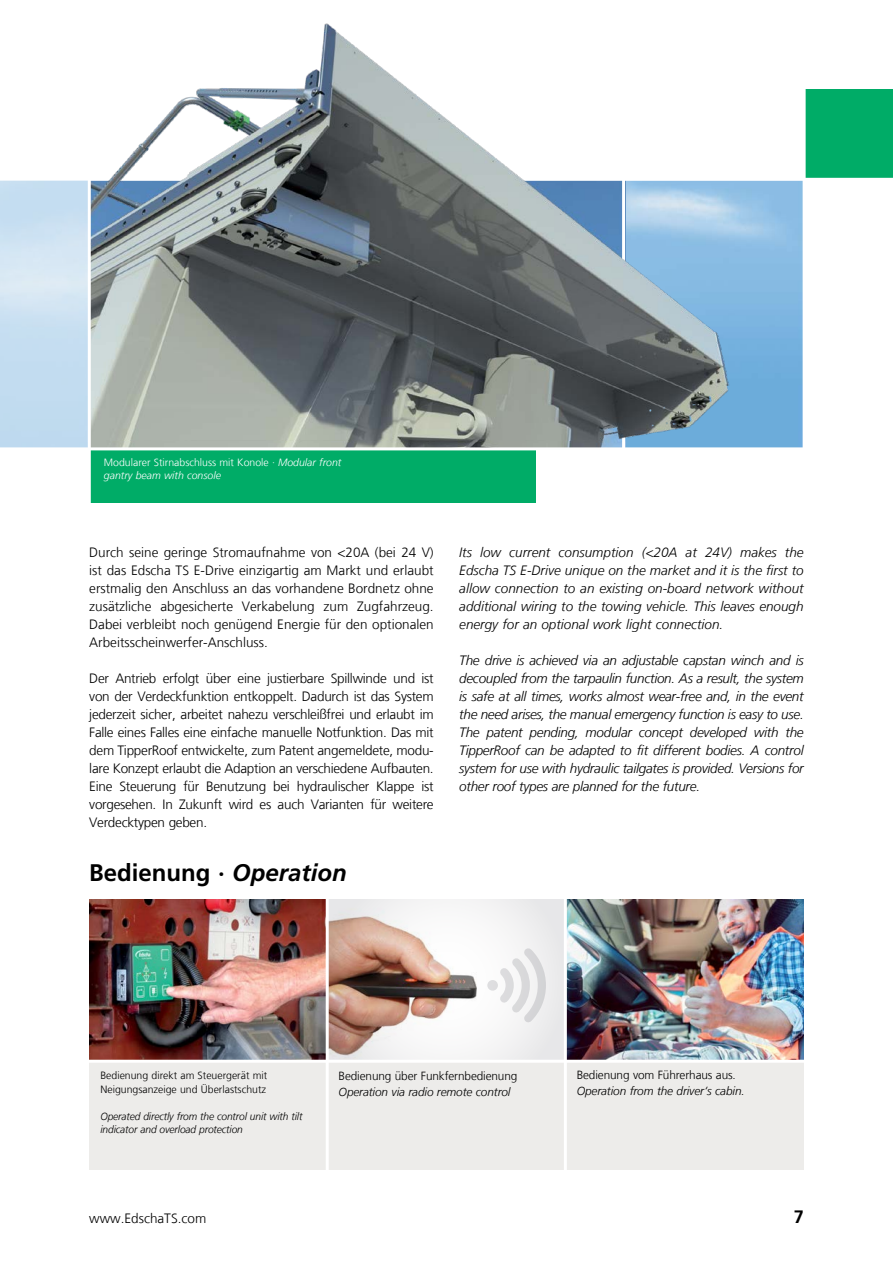
<style>
.page{position:relative;width:893px;height:1263px;background:#fff}
.page>*{position:absolute;margin:0;border:0;box-sizing:border-box;transform-origin:0 0}
.t1{font:700 24px "Frutiger LT Com";color:#000}
.t2{font:700 18px "Frutiger LT Com";color:#000}
.t3{font:300 13.5px/18px "Frutiger LT Com";color:#000;text-align:justify}
.t4{font:italic 300 13.5px/18px "Frutiger LT Com";letter-spacing:-.01em;color:#000;text-align:justify}
.t5{font:italic 300 11.85px "Frutiger LT Com";letter-spacing:-.01em;color:#000}
.t6{font:300 11.85px "Frutiger LT Com";letter-spacing:-.01em;color:#000}
.t7{font:italic 300 10.5px/13.5px "Frutiger LT Com";letter-spacing:-.01em;color:#000}
.t8{font:300 10.5px/13.5px "Frutiger LT Com";color:#fff}
.t9{font:300 10.5px/13.5px "Frutiger LT Com";color:#000}
.s1{font-style:italic}
</style>
<div class="page">
<div style="left:89px;top:1025px;width:715px;height:144px;background:#edecea"></div>
<img style="left:91px;top:181px;width:712px;height:266px">
<img style="left:89px;top:899px;width:715px;height:161px">
<div style="left:804px;top:89px;width:89px;height:90px;background:#00ac67"></div>
<div style="left:89px;top:449px;width:447px;height:54px;background:#00ac67"></div>
<svg style="left:329px;top:899px;width:235px;height:161px"></svg>
<svg style="left:0;top:181px;width:88px;height:266px;background:#c9dff1"></svg>
<svg style="left:493px;top:947px;width:54px;height:77px"></svg>
<div style="left:487px;top:980px;width:11px;height:11px;background:#dedee0;border-radius:50%"></div>
<hr style="left:803px;top:60px;width:3px;height:471px;background:#fff">
<hr style="left:88px;top:84px;width:3px;height:426px;background:#fff">
<hr style="left:0;top:178px;width:893px;height:3px;background:#fff">
<hr style="left:0;top:447px;width:874px;height:3px;background:#fff">
<hr style="left:564px;top:889px;width:3px;height:290px;background:#fff">
<hr style="left:326px;top:889px;width:3px;height:290px;background:#fff">
<hr style="left:81px;top:1060px;width:735px;height:3px;background:#fff">
<hr style="left:622px;top:172px;width:3px;height:343px;background:#fff">
<img style="left:106px;top:23px;width:641px;height:418px">
<p class="t8" style="left:104px;top:456px;width:239px">Modularer Stirnabschluss mit Konole · <span class="s1">Modular front gantry beam with console</span></p>
<p class="t3" style="left:89px;top:544px;width:346px">Durch seine geringe Stromaufnahme von &lt;20A (bei 24 V) ist das Edscha TS E-Drive einzigartig am Markt und erlaubt erstmalig den Anschluss an das vorhandene Bordnetz ohne zusätzliche abgesicherte Verkabelung zum Zugfahrzeug.<br>Dabei verbleibt noch genügend Energie für den optionalen Arbeitsscheinwerfer-Anschluss.</p>
<p class="t3" style="left:89px;top:670px;width:346px">Der Antrieb erfolgt über eine justierbare Spillwinde und ist von der Verdeckfunktion entkoppelt. Dadurch ist das System jederzeit sicher, arbeitet nahezu verschleißfrei und erlaubt im Falle eines Falles eine einfache manuelle Notfunktion. Das mit dem TipperRoof entwickelte, zum Patent angemeldete, modu&shy;lare Konzept erlaubt die Adaption an verschiedene Aufbauten.<br>Eine Steuerung für Benutzung bei hydraulischer Klappe ist vorgesehen. In Zukunft wird es auch Varianten für weitere Verdecktypen geben.</p>
<h1 class="t1" style="left:89px;top:859px;width:259px">Bedienung · <span class="s1">Operation</span></h1>
<p class="t4" style="left:459px;top:544px;width:346px">Its low current consumption (&lt;20A at 24V) makes the Edscha TS E-Drive unique on the market and it is the first to allow connection to an existing on-board network without additional wiring to the towing vehicle. This leaves enough energy for an optional work light connection.</p>
<p class="t4" style="left:459px;top:652px;width:346px">The drive is achieved via an adjustable capstan winch and is decoupled from the tarpaulin function. As a result, the system is safe at all times, works almost wear-free and, in the event the need arises, the manual emergency function is easy to use.<br>The patent pending, modular concept developed with the TipperRoof can be adapted to fit different bodies. A control system for use with hydraulic tailgates is provided. Versions for other roof types are planned for the future.</p>
<p class="t9" style="left:100px;top:1069px;width:168px">Bedienung direkt am Steuergerät mit<br>Neigungsanzeige und Überlastschutz</p>
<p class="t7" style="left:100px;top:1109px;width:203px">Operated directly from the control unit with tilt indicator and overload protection</p>
<p class="t6" style="left:339px;top:1069px;width:180px">Bedienung über Funkfernbedienung</p>
<p class="t5" style="left:339px;top:1085px;width:173px">Operation via radio remote control</p>
<p class="t6" style="left:577px;top:1068px;width:161px">Bedienung vom Führerhaus aus.</p>
<p class="t5" style="left:577px;top:1084px;width:170px">Operation from the driver‘s cabin.</p>
<p class="t3" style="left:89px;top:1210px;width:119px">www.EdschaTS.com</p>
<h2 class="t2" style="left:794px;top:1206px;width:12px">7</h2>
</div>
